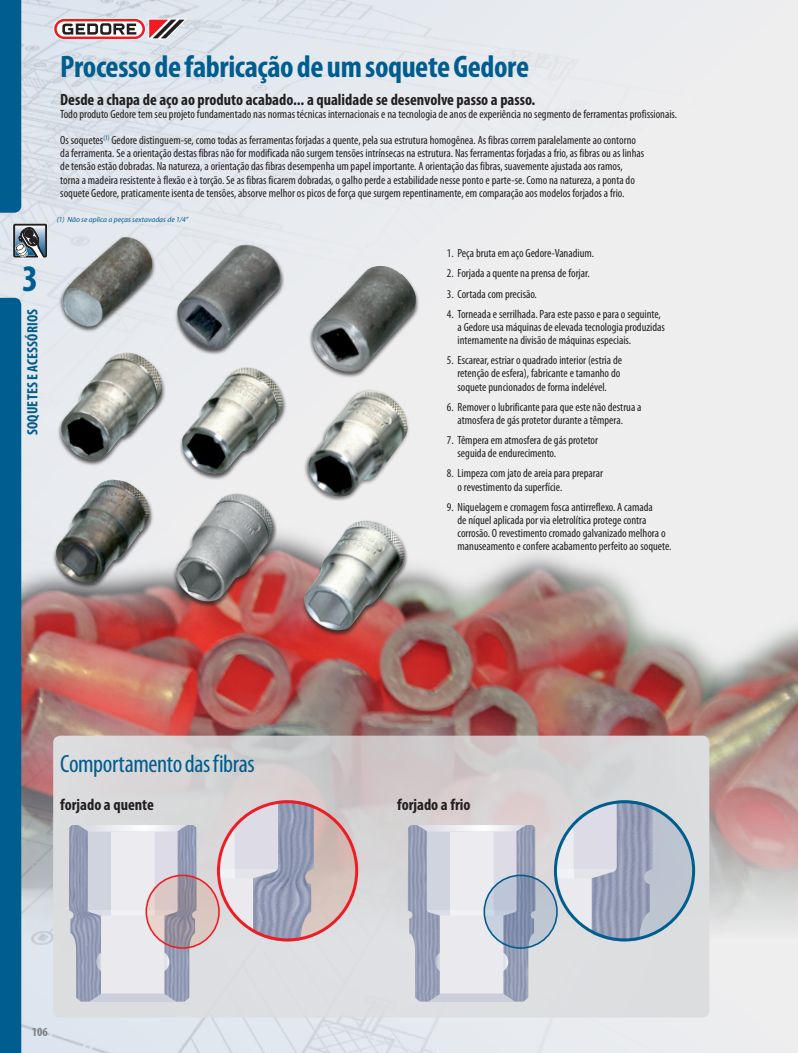
<style>
.page{position:relative;width:798px;height:1053px;background:#fff}
.page>*{position:absolute;margin:0;border:0;box-sizing:border-box;transform-origin:0 0}
.t1{font:700 condensed 37.5px "Myriad Pro";color:#005d8f}
.Texto_titulo25{font:700 condensed 31.25px "Myriad Pro";letter-spacing:-.015em;color:#005d8f}
.t2{font:condensed 25px "Myriad Pro";letter-spacing:-.015em;color:#005d8f}
.Texto_titulo13{font:700 condensed 16.25px "Myriad Pro";color:#231f20}
.t3{font:700 condensed 15px "Myriad Pro";letter-spacing:.015em;color:#005d8f}
.t4{font:700 condensed 12.5px "Myriad Pro";color:#808285}
.Texto_condensed{font:condensed 11.88px/13.1px "Myriad Pro";color:#231f20}
.Texto_footnote{font:italic 7.5px "Myriad Pro";color:#005d8f}
</style>
<div class="page">
<img style="left:0;top:0;width:798px;height:478px">
<div style="left:0;top:526px;width:797px;height:526px;background:#e5e9ef"></div>
<img style="left:21px;top:478px;width:776px;height:514px">
<hr style="left:797px;top:372px;width:1px;height:680px;background:#dbe5f0">
<svg style="left:53px;top:18px;width:93px;height:22px"></svg>
<svg style="left:54px;top:19px;width:133px;height:20px"></svg>
<svg style="left:13px;top:223px;width:34px;height:35px"></svg>
<svg style="left:14px;top:224px;width:33px;height:34px"></svg>
<div style="left:0;top:298px;width:21px;height:754px;background:#005d8f"></div>
<div style="left:0;top:0;width:21px;height:213px;background:#005d8f"></div>
<svg style="left:53px;top:735px;width:656px;height:282px;fill:#dadadb"></svg>
<div style="left:555px;top:801px;width:138px;height:138px;background:#bbc4d0;border-radius:50%"></div>
<svg style="left:553px;top:800px;width:20px;height:68px"></svg>
<svg style="left:574px;top:800px;width:17px;height:68px"></svg>
<hr style="left:573px;top:800px;width:1px;height:68px;background:#e5e6ee">
<div style="left:553px;top:868px;width:20px;height:10px;background:#f1f2f5"></div>
<div style="left:573px;top:868px;width:49px;height:10px;background:#e3e4e9"></div>
<svg style="left:553px;top:878px;width:38px;height:63px"></svg>
<img style="left:591px;top:800px;width:61px;height:141px">
<div style="left:553px;top:800px;width:141px;height:141px;border:3px solid #005d8f;border-radius:50%"></div>
<div style="left:303px;top:388px;width:107px;height:113px;background:#231f20;opacity:.6"></div>
<img style="left:306px;top:391px;width:101px;height:105px">
<div style="left:301px;top:519px;width:107px;height:117px;background:#231f20;opacity:.75"></div>
<img style="left:304px;top:520px;width:101px;height:110px">
<div style="left:59px;top:236px;width:97px;height:97px;background:#231f20;opacity:.75"></div>
<img style="left:60px;top:237px;width:92px;height:91px">
<div style="left:174px;top:243px;width:111px;height:112px;background:#231f20;opacity:.75"></div>
<img style="left:176px;top:244px;width:105px;height:106px">
<div style="left:308px;top:265px;width:111px;height:113px;background:#231f20;opacity:.75"></div>
<img style="left:311px;top:266px;width:105px;height:106px">
<div style="left:57px;top:351px;width:109px;height:115px;background:#231f20;opacity:.75"></div>
<img style="left:59px;top:352px;width:104px;height:110px">
<div style="left:178px;top:366px;width:109px;height:114px;background:#231f20;opacity:.75"></div>
<img style="left:180px;top:367px;width:103px;height:108px">
<div style="left:52px;top:478px;width:101px;height:110px;background:#231f20;opacity:.75"></div>
<img style="left:54px;top:479px;width:96px;height:104px">
<div style="left:172px;top:492px;width:105px;height:115px;background:#231f20;opacity:.75"></div>
<img style="left:174px;top:493px;width:100px;height:108px">
<img style="left:407px;top:825px;width:128px;height:176px">
<img style="left:69px;top:825px;width:127px;height:176px">
<svg style="left:484px;top:875px;width:73px;height:72px;background:#a1adc3"></svg>
<div style="left:483px;top:874px;width:74px;height:74px;border:2px solid #005d8f;border-radius:50%"></div>
<svg style="left:146px;top:875px;width:73px;height:72px;background:#bfacaf"></svg>
<div style="left:145px;top:874px;width:75px;height:74px;border:2px solid #ee1d23;border-radius:50%"></div>
<svg style="left:218px;top:801px;width:138px;height:138px;background:#d3b8b1"></svg>
<svg style="left:217px;top:800px;width:18px;height:68px"></svg>
<svg style="left:236px;top:800px;width:17px;height:68px"></svg>
<hr style="left:235px;top:800px;width:1px;height:68px;background:#e5e6ee">
<div style="left:217px;top:868px;width:18px;height:10px;background:#f1f2f5"></div>
<div style="left:235px;top:868px;width:48px;height:10px;background:#e3e4e9"></div>
<svg style="left:217px;top:878px;width:36px;height:63px"></svg>
<img style="left:253px;top:800px;width:61px;height:141px">
<div style="left:217px;top:800px;width:141px;height:141px;border:3px solid #ee1d23;border-radius:50%"></div>
<h1 class="t1" style="left:22px;top:257px;width:17px">3</h1>
<p class="t3" style="left:24px;top:435px;width:128px;rotate:-90deg">SOQUETES E ACESSÓRIOS</p>
<p class="Texto_titulo25" style="left:60px;top:49px;width:470px">Processo de fabricação de um soquete Gedore</p>
<p class="Texto_titulo13" style="left:60px;top:90px;width:476px">Desde a chapa de aço ao produto acabado... a qualidade se desenvolve passo a passo.</p>
<p class="Texto_condensed" style="left:60px;top:108px;width:618px">Todo produto Gedore tem seu projeto fundamentado nas normas técnicas internacionais e na tecnologia de anos de experiência no segmento de ferramentas profissionais.</p>
<p class="Texto_condensed" style="left:60px;top:134px;width:585px">Os soquetes<sup>(1)</sup> Gedore distinguem-se, como todas as ferramentas forjadas a quente, pela sua estrutura homogênea. As fibras correm paralelamente ao contorno da ferramenta. Se a orientação destas fibras não for modificada não surgem tensões intrínsecas na estrutura. Nas ferramentas forjadas a frio, as fibras ou as linhas de tensão estão dobradas. Na natureza, a orientação das fibras desempenha um papel importante. A orientação das fibras, suavemente ajustada aos ramos, torna a madeira resistente à flexão e à torção. Se as fibras ficarem dobradas, o galho perde a estabilidade nesse ponto e parte-se. Como na natureza, a ponta do soquete Gedore, praticamente isenta de tensões, absorve melhor os picos de força que surgem repentinamente, em comparação aos modelos forjados a frio.</p>
<p class="Texto_footnote" style="left:57px;top:215px;width:133px">(1) Não se aplica a peças sextavadas de 1/4”</p>
<p class="Texto_condensed" style="left:446px;top:247px;width:149px">1. Peça bruta em aço Gedore-Vanadium.</p>
<p class="Texto_condensed" style="left:446px;top:267px;width:144px">2. Forjada a quente na prensa de forjar.</p>
<p class="Texto_condensed" style="left:446px;top:287px;width:91px">3. Cortada com precisão.</p>
<p class="Texto_condensed" style="left:457px;top:307px;width:209px;text-indent:-11px">4. Torneada e serrilhada. Para este passo e para o seguinte, a Gedore usa máquinas de elevada tecnologia produzidas internamente na divisão de máquinas especiais.</p>
<p class="Texto_condensed" style="left:457px;top:354px;width:166px;text-indent:-11px">5. Escarear, estriar o quadrado interior (estria de retenção de esfera), fabricante e tamanho do soquete puncionados de forma indelével.</p>
<p class="Texto_condensed" style="left:457px;top:400px;width:185px;text-indent:-11px">6. Remover o lubrificante para que este não destrua a atmosfera de gás protetor durante a têmpera.</p>
<p class="Texto_condensed" style="left:457px;top:434px;width:142px;text-indent:-11px">7. Têmpera em atmosfera de gás protetor seguida de endurecimento.</p>
<p class="Texto_condensed" style="left:457px;top:467px;width:147px;text-indent:-11px">8. Limpeza com jato de areia para preparar o revestimento da superfície.</p>
<p class="Texto_condensed" style="left:457px;top:500px;width:215px;text-indent:-11px">9. Niquelagem e cromagem fosca antirreflexo. A camada<br>de níquel aplicada por via eletrolítica protege contra corrosão. O revestimento cromado galvanizado melhora o manuseamento e confere acabamento perfeito ao soquete.</p>
<p class="t2" style="left:60px;top:750px;width:196px">Comportamento das fibras</p>
<p class="Texto_titulo13" style="left:60px;top:795px;width:95px">forjado a quente</p>
<p class="Texto_titulo13" style="left:397px;top:795px;width:75px">forjado a frio</p>
<p class="t4" style="left:32px;top:1024px;width:17px">106</p>
</div>
